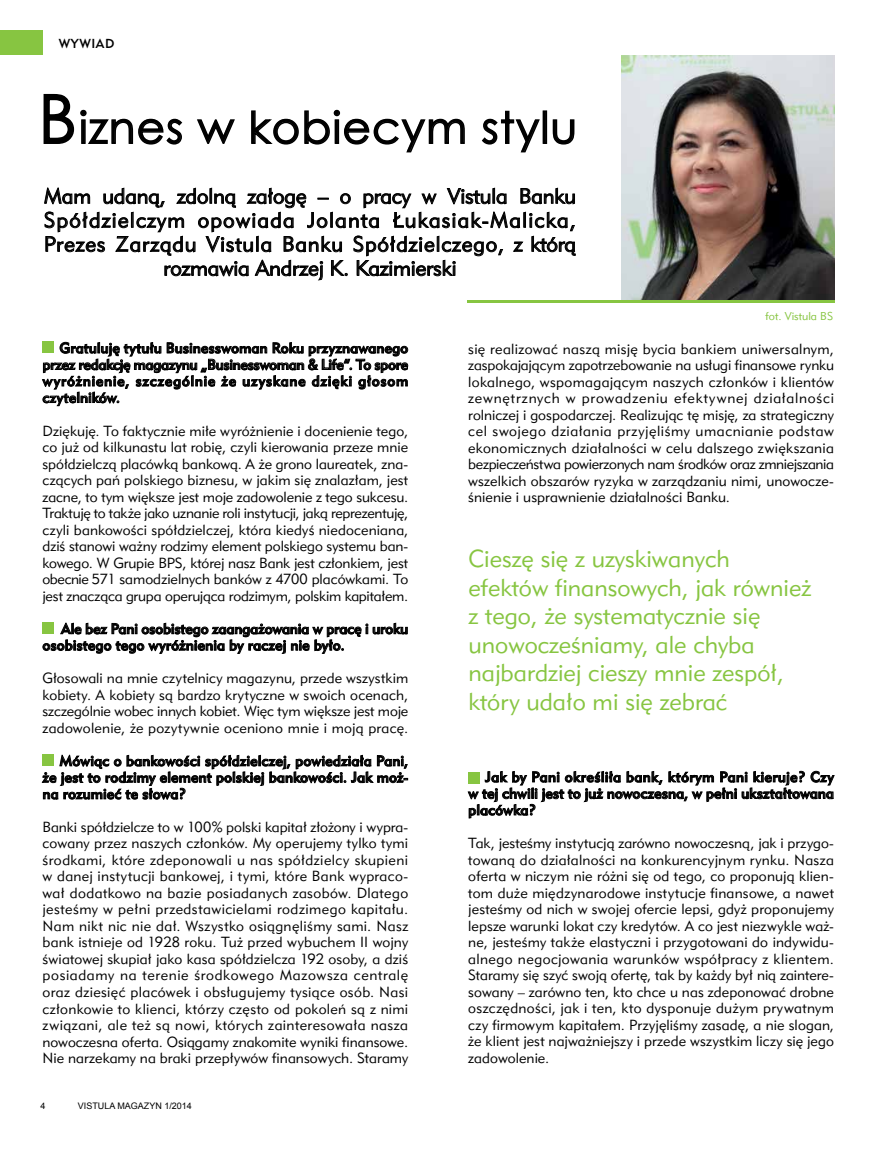
<style>
.page{position:relative;width:893px;height:1149px;background:#fff}
.page>*{position:absolute;margin:0;border:0;box-sizing:border-box;transform-origin:0 0}
.t1{font:43.5px "Century Gothic";letter-spacing:.03em;color:#000}
.t2{font:22.5px/28.5px "Geometr 415 Lt PL";color:#87c541}
.t3{font:19.5px/24px "Geometr 415 Lt PL";letter-spacing:.05em;color:#000;text-align:center}
.t4{font:13.5px/16.5px "Geometr 415 Lt PL";letter-spacing:.005em;color:#000;text-align:justify}
.t5{font:13.5px/16.5px "Geometr 415 Md PL";letter-spacing:.005em;color:#000;text-align:justify}
.t6{font:12px "Geometr 415 Md PL";letter-spacing:.05em;color:#000}
.t7{font:10.5px "Geometr 415 Lt PL";color:#87c541}
.t8{font:9px "Arial";color:#000}
.s1{font-size:67.5px}
</style>
<div class="page">
<svg style="left:468px;top:770px;width:367px;height:48px"></svg>
<svg style="left:44px;top:187px;width:532px;height:94px"></svg>
<svg style="left:42px;top:342px;width:366px;height:64px"></svg>
<svg style="left:43px;top:622px;width:365px;height:31px"></svg>
<svg style="left:42px;top:754px;width:366px;height:45px"></svg>
<svg style="left:43px;top:93px;width:140px;height:52px"></svg>
<svg style="left:197px;top:119px;width:38px;height:25px"></svg>
<svg style="left:251px;top:109px;width:214px;height:44px"></svg>
<svg style="left:482px;top:110px;width:58px;height:43px"></svg>
<div style="left:543px;top:110px;width:4px;height:34px;border:2px solid #000"></div>
<svg style="left:552px;top:119px;width:23px;height:26px"></svg>
<img style="left:622px;top:56px;width:212px;height:244px">
<hr style="left:467px;top:300px;width:367px;height:2px;background:#87c541">
<div style="left:43px;top:341px;width:11px;height:12px;background:#87c541"></div>
<div style="left:43px;top:622px;width:11px;height:12px;background:#87c541"></div>
<div style="left:43px;top:754px;width:11px;height:12px;background:#87c541"></div>
<div style="left:468px;top:772px;width:11px;height:11px;background:#87c541"></div>
<div style="left:0;top:31px;width:43px;height:24px;background:#87c541"></div>
<p class="t6" style="left:59px;top:35px;width:57px">WYWIAD</p>
<h1 class="t1" style="left:38px;top:97px;width:540px"><span class="s1">B</span>iznes w kobiecym stylu</h1>
<h3 class="t3" style="left:44px;top:184px;width:533px">Mam udaną, zdolną załogę – o pracy w Vistula Banku Spółdzielczym opowiada Jolanta Łukasiak-Malicka, Prezes Zarządu Vistula Banku Spółdzielczego, z którą rozmawia Andrzej K. Kazimierski</h3>
<p class="t7" style="left:766px;top:309px;width:69px">fot. Vistula BS</p>
<p class="t5" style="left:43px;top:339px;width:367px;text-indent:17px">Gratuluję tytułu Businesswoman Roku przyznawanego przez redakcję magazynu „Businesswoman &amp; Life”. To spore wyróżnienie, szczególnie że uzyskane dzięki głosom czytelników.</p>
<p class="t4" style="left:43px;top:422px;width:367px">Dziękuję. To faktycznie miłe wyróżnienie i docenienie tego, co już od kilkunastu lat robię, czyli kierowania przeze mnie spółdzielczą placówką bankową. A że grono laureatek, zna&shy;czących pań polskiego biznesu, w jakim się znalazłam, jest zacne, to tym większe jest moje zadowolenie z tego sukcesu.<br>Traktuję to także jako uznanie roli instytucji, jaką reprezentuję, czyli bankowości spółdzielczej, która kiedyś niedoceniana, dziś stanowi ważny rodzimy element polskiego systemu ban&shy;kowego. W Grupie BPS, której nasz Bank jest członkiem, jest obecnie 571 samodzielnych banków z 4700 placówkami. To jest znacząca grupa operująca rodzimym, polskim kapitałem.</p>
<p class="t5" style="left:43px;top:620px;width:367px;text-indent:19px">Ale bez Pani osobistego zaangażowania w pracę i uroku osobistego tego wyróżnienia by raczej nie było.</p>
<p class="t4" style="left:43px;top:669px;width:367px">Głosowali na mnie czytelnicy magazynu, przede wszystkim kobiety. A kobiety są bardzo krytyczne w swoich ocenach, szczególnie wobec innych kobiet. Więc tym większe jest moje zadowolenie, że pozytywnie oceniono mnie i moją pracę.</p>
<p class="t5" style="left:43px;top:752px;width:367px;text-indent:17px">Mówiąc o bankowości spółdzielczej, powiedziała Pani, że jest to rodzimy element polskiej bankowości. Jak moż&shy;na rozumieć te słowa?</p>
<p class="t4" style="left:43px;top:818px;width:367px">Banki spółdzielcze to w 100% polski kapitał złożony i wypra&shy;cowany przez naszych członków. My operujemy tylko tymi środkami, które zdeponowali u nas spółdzielcy skupieni w danej instytucji bankowej, i tymi, które Bank wypraco&shy;wał dodatkowo na bazie posiadanych zasobów. Dlatego jesteśmy w pełni przedstawicielami rodzimego kapitału.<br>Nam nikt nic nie dał. Wszystko osiągnęliśmy sami. Nasz bank istnieje od 1928 roku. Tuż przed wybuchem II wojny światowej skupiał jako kasa spółdzielcza 192 osoby, a dziś posiadamy na terenie środkowego Mazowsza centralę oraz dziesięć placówek i obsługujemy tysiące osób. Nasi członkowie to klienci, którzy często od pokoleń są z nimi związani, ale też są nowi, których zainteresowała nasza nowoczesna oferta. Osiągamy znakomite wyniki finansowe.<br>Nie narzekamy na braki przepływów finansowych. Staramy</p>
<p class="t8" style="left:40px;top:1098px;width:7px">4</p>
<p class="t8" style="left:78px;top:1098px;width:116px">VISTULA MAGAZYN 1/2014</p>
<p class="t4" style="left:468px;top:340px;width:367px">się realizować naszą misję bycia bankiem uniwersalnym, zaspokajającym zapotrzebowanie na usługi finansowe rynku lokalnego, wspomagającym naszych członków i klientów zewnętrznych w prowadzeniu efektywnej działalności rolniczej i gospodarczej. Realizując tę misję, za strategiczny cel swojego działania przyjęliśmy umacnianie podstaw ekonomicznych działalności w celu dalszego zwiększania bezpieczeństwa powierzonych nam środków oraz zmniejszania wszelkich obszarów ryzyka w zarządzaniu nimi, unowocze&shy;śnienie i usprawnienie działalności Banku.</p>
<h2 class="t2" style="left:469px;top:544px;width:344px">Cieszę się z uzyskiwanych efektów finansowych, jak również z tego, że systematycznie się unowocześniamy, ale chyba najbardziej cieszy mnie zespół, który udało mi się zebrać</h2>
<p class="t5" style="left:468px;top:768px;width:367px;text-indent:17px">Jak by Pani określiła bank, którym Pani kieruje? Czy w tej chwili jest to już nowoczesna, w pełni ukształtowana placówka?</p>
<p class="t4" style="left:468px;top:834px;width:367px">Tak, jesteśmy instytucją zarówno nowoczesną, jak i przygo&shy;towaną do działalności na konkurencyjnym rynku. Nasza oferta w niczym nie różni się od tego, co proponują klien&shy;tom duże międzynarodowe instytucje finansowe, a nawet jesteśmy od nich w swojej ofercie lepsi, gdyż proponujemy lepsze warunki lokat czy kredytów. A co jest niezwykle waż&shy;ne, jesteśmy także elastyczni i przygotowani do indywidu&shy;alnego negocjowania warunków współpracy z klientem.<br>Staramy się szyć swoją ofertę, tak by każdy był nią zaintere&shy;sowany – zarówno ten, kto chce u nas zdeponować drobne oszczędności, jak i ten, kto dysponuje dużym prywatnym czy firmowym kapitałem. Przyjęliśmy zasadę, a nie slogan, że klient jest najważniejszy i przede wszystkim liczy się jego zadowolenie.</p>
</div>
